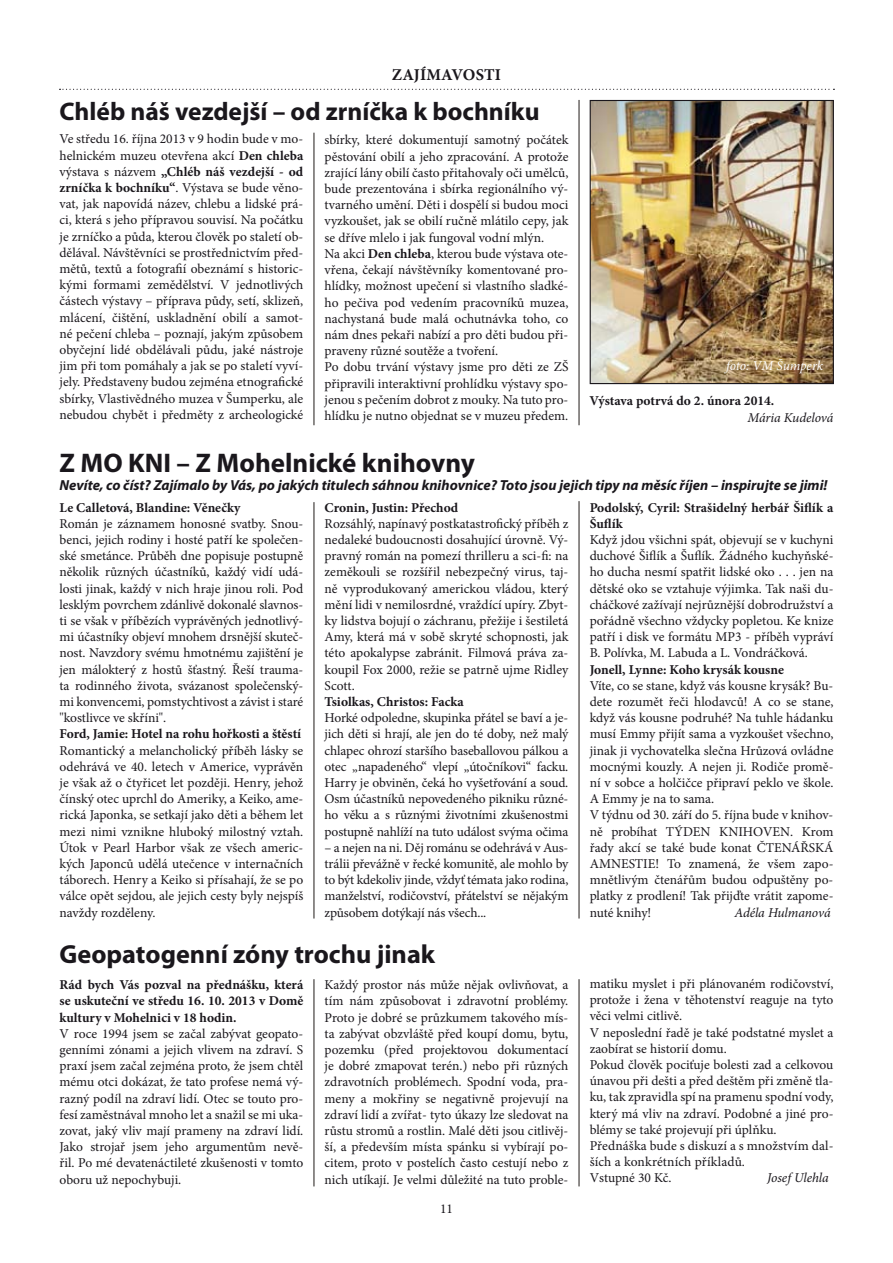
<style>
.page{position:relative;width:893px;height:1263px;background:#fff}
.page>*{position:absolute;margin:0;border:0;box-sizing:border-box;transform-origin:0 0}
.t1{font:700 27px "Myriad Pro";color:#1a171c}
.t2{font:700 26.25px "Myriad Pro";color:#1a171c}
.t3{font:700 25.5px "Myriad Pro";color:#1a171c}
.t4{font:700 16.5px "Minion Pro";letter-spacing:.01em;color:#1a171c}
.t5{font:italic 700 14.55px "Myriad Pro";color:#1a171c}
.t6{font:13.5px/16.2px "Minion Pro";color:#1a171c;text-align:justify}
.t7{font:700 13.5px/16.2px "Minion Pro";color:#1a171c}
.t8{font:italic 13.5px "Minion Pro";letter-spacing:-.005em;color:#1a171c}
.t9{font:italic 13.5px "Minion Pro";letter-spacing:-.01em;color:#fff}
.s1{font-weight:700}
</style>
<div class="page">
<svg style="left:60px;top:89px;width:774px;height:1px"></svg>
<img style="left:592px;top:102px;width:240px;height:280px">
<div style="left:590px;top:100px;width:244px;height:284px;border:1px solid #1a171c"></div>
<hr style="left:314px;top:133px;width:1px;height:292px;background:#201b18">
<hr style="left:579px;top:100px;width:1px;height:325px;background:#201b18">
<hr style="left:314px;top:502px;width:1px;height:416px;background:#201b18">
<hr style="left:579px;top:501px;width:1px;height:417px;background:#201b18">
<hr style="left:314px;top:979px;width:1px;height:207px;background:#201b18">
<hr style="left:579px;top:979px;width:1px;height:207px;background:#201b18">
<p class="t4" style="left:392px;top:63px;width:111px">zajímavosti</p>
<h3 class="t3" style="left:60px;top:95px;width:482px">Chléb náš vezdejší – od zrníčka k bochníku</h3>
<p class="t6" style="left:60px;top:131px;width:245px">Ve středu 16. října 2013 v 9 hodin bude v mo&shy;helnickém muzeu otevřena akcí <span class="s1">Den chleba </span>výstava s názvem <span class="s1">„Chléb náš vezdejší - od zrníčka k bochníku“</span>. Výstava se bude věno&shy;vat, jak napovídá název, chlebu a lidské prá&shy;ci, která s jeho přípravou souvisí. Na počátku je zrníčko a půda, kterou člověk po staletí ob&shy;dělával. Návštěvníci se prostřednictvím před&shy;mětů, textů a fotografií obeznámí s historic&shy;kými formami zemědělství. V jednotlivých částech výstavy – příprava půdy, setí, sklizeň, mlácení, čištění, uskladnění obilí a samot&shy;né pečení chleba – poznají, jakým způsobem obyčejní lidé obdělávali půdu, jaké nástroje jim při tom pomáhaly a jak se po staletí vyví&shy;jely. Představeny budou zejména etnografické sbírky, Vlastivědného muzea v Šumperku, ale nebudou chybět i předměty z archeologické</p>
<p class="t6" style="left:325px;top:132px;width:245px;text-align:left">sbírky, které dokumentují samotný počátek pěstování obilí a jeho zpracování. A protože zrající lány obilí často přitahovaly oči umělců, bude prezentována i sbírka regionálního vý&shy;tvarného umění. Děti i dospělí si budou moci vyzkoušet, jak se obilí ručně mlátilo cepy, jak se dříve mlelo i jak fungoval vodní mlýn.<br>Na akci <span class="s1">Den chleba</span>, kterou bude výstava ote&shy;vřena, čekají návštěvníky komentované pro&shy;hlídky, možnost upečení si vlastního sladké&shy;ho pečiva pod vedením pracovníků muzea, nachystaná bude malá ochutnávka toho, co nám dnes pekaři nabízí a pro děti budou při&shy;praveny různé soutěže a tvoření.<br>Po dobu trvání výstavy jsme pro děti ze ZŠ připravili interaktivní prohlídku výstavy spo&shy;jenou s pečením dobrot z mouky. Na tuto pro&shy;hlídku je nutno objednat se v muzeu předem.</p>
<h1 class="t1" style="left:60px;top:445px;width:417px">Z MO KNI – Z Mohelnické knihovny</h1>
<p class="t5" style="left:60px;top:475px;width:769px">Nevíte, co číst? Zajímalo by Vás, po jakých titulech sáhnou knihovnice? Toto jsou jejich tipy na měsíc říjen – inspirujte se jimi!</p>
<p class="t7" style="left:60px;top:499px;width:182px">Le Calletová, Blandine: Věnečky</p>
<p class="t6" style="left:60px;top:515px;width:245px">Román je záznamem honosné svatby. Snou&shy;benci, jejich rodiny i hosté patří ke společen&shy;ské smetánce. Průběh dne popisuje postupně několik různých účastníků, každý vidí udá&shy;losti jinak, každý v nich hraje jinou roli. Pod lesklým povrchem zdánlivě dokonalé slavnos&shy;ti se však v příbězích vyprávěných jednotlivý&shy;mi účastníky objeví mnohem drsnější skuteč&shy;nost. Navzdory svému hmotnému zajištění je jen málokterý z hostů šťastný. Řeší trauma&shy;ta rodinného života, svázanost společenský&shy;mi konvencemi, pomstychtivost a závist i staré "kostlivce ve skříni".</p>
<p class="t7" style="left:60px;top:726px;width:243px">Ford, Jamie: Hotel na rohu hořkosti a štěstí</p>
<p class="t6" style="left:60px;top:742px;width:245px">Romantický a melancholický příběh lásky se odehrává ve 40. letech v Americe, vyprávěn je však až o čtyřicet let později. Henry, jehož čínský otec uprchl do Ameriky, a Keiko, ame&shy;rická Japonka, se setkají jako děti a během let mezi nimi vznikne hluboký milostný vztah.<br>Útok v Pearl Harbor však ze všech americ&shy;kých Japonců udělá utečence v internačních táborech. Henry a Keiko si přísahají, že se po válce opět sejdou, ale jejich cesty byly nejspíš navždy rozděleny.</p>
<p class="t9" style="left:726px;top:357px;width:99px">foto: VM Šumperk</p>
<p class="t7" style="left:590px;top:393px;width:186px">Výstava potrvá do 2. února 2014.</p>
<p class="t8" style="left:748px;top:408px;width:87px">Mária Kudelová</p>
<p class="t7" style="left:590px;top:499px;width:245px">Podolský, Cyril: Strašidelný herbář Šiflík a<br>Šuflík</p>
<p class="t6" style="left:590px;top:532px;width:245px">Když jdou všichni spát, objevují se v kuchyni duchové Šiflík a Šuflík. Žádného kuchyňské&shy;ho ducha nesmí spatřit lidské oko . . . jen na dětské oko se vztahuje výjimka. Tak naši du&shy;cháčkové zažívají nejrůznější dobrodružství a pořádně všechno vždycky popletou. Ke knize patří i disk ve formátu MP3 - příběh vypráví B. Polívka, M. Labuda a L. Vondráčková.</p>
<p class="t7" style="left:590px;top:661px;width:196px">Jonell, Lynne: Koho krysák kousne</p>
<p class="t6" style="left:590px;top:677px;width:245px;text-align:left">Víte, co se stane, když vás kousne krysák? Bu&shy;dete rozumět řeči hlodavců! A co se stane, když vás kousne podruhé? Na tuhle hádanku musí Emmy přijít sama a vyzkoušet všechno, jinak ji vychovatelka slečna Hrůzová ovládne mocnými kouzly. A nejen ji. Rodiče promě&shy;ní v sobce a holčičce připraví peklo ve škole.<br>A Emmy je na to sama.<br>V týdnu od 30. září do 5. října bude v knihov&shy;ně probíhat TÝDEN KNIHOVEN. Krom řady akcí se také bude konat ČTENÁŘSKÁ AMNESTIE! To znamená, že všem zapo&shy;mnětlivým čtenářům budou odpuštěny po&shy;platky z prodlení! Tak přijďte vrátit zapome&shy;nuté knihy!</p>
<p class="t7" style="left:325px;top:499px;width:135px">Cronin, Justin: Přechod</p>
<p class="t6" style="left:325px;top:515px;width:245px">Rozsáhlý, napínavý postkatastrofický příběh z nedaleké budoucnosti dosahující úrovně. Vý&shy;pravný román na pomezí thrilleru a sci-fi: na zeměkouli se rozšířil nebezpečný virus, taj&shy;ně vyprodukovaný americkou vládou, který mění lidi v nemilosrdné, vraždící upíry. Zbyt&shy;ky lidstva bojují o záchranu, přežije i šestiletá Amy, která má v sobě skryté schopnosti, jak této apokalypse zabránit. Filmová práva za&shy;koupil Fox 2000, režie se patrně ujme Ridley Scott.</p>
<p class="t7" style="left:325px;top:693px;width:141px">Tsiolkas, Christos: Facka</p>
<p class="t6" style="left:325px;top:710px;width:245px">Horké odpoledne, skupinka přátel se baví a je&shy;jich děti si hrají, ale jen do té doby, než malý chlapec ohrozí staršího baseballovou pálkou a otec „napadeného“ vlepí „útočníkovi“ facku.<br>Harry je obviněn, čeká ho vyšetřování a soud.<br>Osm účastníků nepovedeného pikniku různé&shy;ho věku a s různými životními zkušenostmi postupně nahlíží na tuto událost svýma očima</p>
<p class="t6" style="left:325px;top:839px;width:245px">– a nejen na ni. Děj románu se odehrává v Aus&shy;trálii převážně v řecké komunitě, ale mohlo by to být kdekoliv jinde, vždyť témata jako rodina, manželství, rodičovství, přátelství se nějakým způsobem dotýkají nás všech...</p>
<p class="t8" style="left:734px;top:903px;width:98px">Adéla Hulmanová</p>
<h2 class="t2" style="left:60px;top:937px;width:377px">Geopatogenní zóny trochu jinak</h2>
<p class="t7" style="left:60px;top:977px;width:245px;text-align:justify">Rád bych Vás pozval na přednášku, která se uskuteční ve středu 16. 10. 2013 v Domě kultury v Mohelnici v 18 hodin.</p>
<p class="t6" style="left:60px;top:1025px;width:245px">V roce 1994 jsem se začal zabývat geopato&shy;genními zónami a jejich vlivem na zdraví. S praxí jsem začal zejména proto, že jsem chtěl mému otci dokázat, že tato profese nemá vý&shy;razný podíl na zdraví lidí. Otec se touto pro&shy;fesí zaměstnával mnoho let a snažil se mi uka&shy;zovat, jaký vliv mají prameny na zdraví lidí.<br>Jako strojař jsem jeho argumentům nevě&shy;řil. Po mé devatenáctileté zkušenosti v tomto oboru už nepochybuji.</p>
<p class="t6" style="left:325px;top:977px;width:245px">Každý prostor nás může nějak ovlivňovat, a tím nám způsobovat i zdravotní problémy.<br>Proto je dobré se průzkumem takového mís&shy;ta zabývat obzvláště před koupí domu, bytu, pozemku (před projektovou dokumentací je dobré zmapovat terén.) nebo při různých zdravotních problémech. Spodní voda, pra&shy;meny a mokřiny se negativně projevují na zdraví lidí a zvířat- tyto úkazy lze sledovat na růstu stromů a rostlin. Malé děti jsou citlivěj&shy;ší, a především místa spánku si vybírají po&shy;citem, proto v postelích často cestují nebo z nich utíkají. Je velmi důležité na tuto proble-</p>
<p class="t6" style="left:590px;top:976px;width:245px;text-align:left">matiku myslet i při plánovaném rodičovství, protože i žena v těhotenství reaguje na tyto věci velmi citlivě.<br>V neposlední řadě je také podstatné myslet a zaobírat se historií domu.<br>Pokud člověk pociťuje bolesti zad a celkovou únavou při dešti a před deštěm při změně tla&shy;ku, tak zpravidla spí na pramenu spodní vody, který má vliv na zdraví. Podobné a jiné pro&shy;blémy se také projevují při úplňku.<br>Přednáška bude s diskuzí a s množstvím dal&shy;ších a konkrétních příkladů.<br>Vstupné 30 Kč.</p>
<p class="t8" style="left:767px;top:1169px;width:63px">Josef Ulehla</p>
<p class="t6" style="left:440px;top:1201px;width:14px">11</p>
</div>
